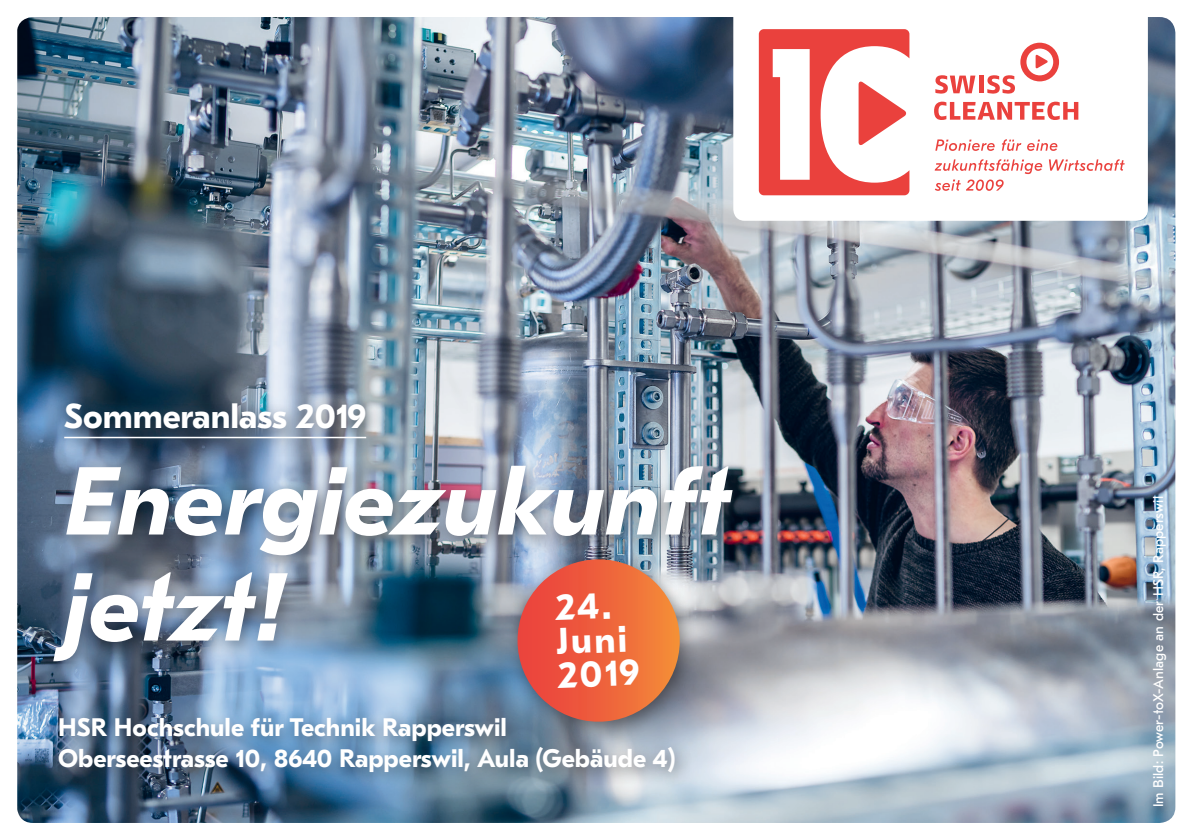
<style>
.page{position:relative;width:1191px;height:840px;background:#fff}
.page>*{position:absolute;margin:0;border:0;box-sizing:border-box;transform-origin:0 0}
.t1{font:italic 700 96px/106px "GT Eesti Text";letter-spacing:.005em;color:#fff}
.Titel_Stufe_1{font:700 37px/33.6px "GT Eesti Text";color:#fff}
.t2{font:700 34.4px "GT Eesti Text";color:#fff}
.t3{font:700 25.4px/30.4px "GT Eesti Text";color:#fff}
.Titel_Stufe_1-2{font:14px "GT Eesti Text";letter-spacing:.01em;color:#fff}
</style>
<div class="page">
<img style="left:17px;top:17px;width:1158px;height:805px">
<div style="left:42px;top:393px;width:708px;height:288px;background:#231f20;opacity:.5"></div>
<hr style="left:64px;top:436px;width:302px;height:2px;background:#fff">
<div style="left:506px;top:549px;width:192px;height:192px;background:#231f20;opacity:.5"></div>
<svg style="left:509px;top:559px;width:178px;height:149px;background:#d57058"></svg>
<div style="left:47px;top:708px;width:646px;height:82px;background:#231f20;opacity:.5"></div>
<svg style="left:733px;top:17px;width:414px;height:204px"></svg>
<svg style="left:935px;top:139px;width:59px;height:12px"></svg>
<svg style="left:1001px;top:139px;width:20px;height:12px"></svg>
<svg style="left:1027px;top:139px;width:30px;height:12px"></svg>
<svg style="left:1048px;top:159px;width:76px;height:12px"></svg>
<svg style="left:934px;top:159px;width:108px;height:32px"></svg>
<svg style="left:935px;top:75px;width:40px;height:19px"></svg>
<hr style="left:979px;top:76px;width:4px;height:17px;background:#ea413d">
<svg style="left:987px;top:43px;width:72px;height:51px"></svg>
<svg style="left:934px;top:102px;width:144px;height:18px"></svg>
<svg style="left:759px;top:29px;width:150px;height:166px"></svg>
<p class="t2" style="left:64px;top:397px;width:303px">Sommeranlass 2019</p>
<p class="t1" style="left:64px;top:450px;width:666px">Energiezukunft jetzt!</p>
<p class="Titel_Stufe_1" style="left:554px;top:591px;width:84px;rotate:-2deg">24.<br>Juni<br>2019</p>
<p class="t3" style="left:58px;top:712px;width:618px">HSR Hochschule für Technik Rapperswil<br>Oberseestrasse 10, 8640 Rapperswil, Aula (Gebäude 4)</p>
<p class="Titel_Stufe_1-2" style="left:1150px;top:806px;width:312px;rotate:-90deg">Im Bild: Power-toX-Anlage an der HSR, Rapperswil</p>
</div>
